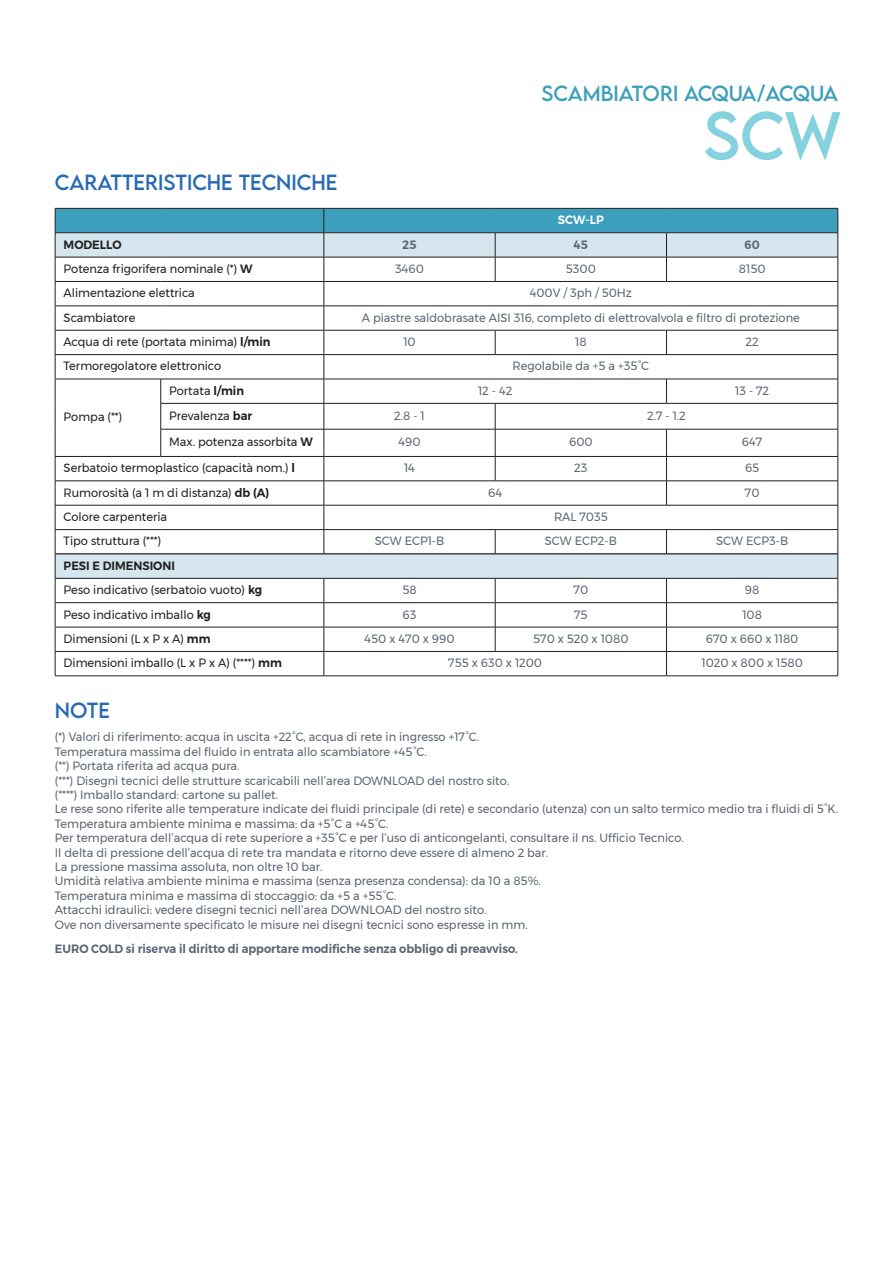
<style>
.page{position:relative;width:893px;height:1263px;background:#fff}
.page>*{position:absolute;margin:0;border:0;box-sizing:border-box;transform-origin:0 0}
.t1{font:60px "LEMONMILK";color:#83d2dd}
.t2{font:19.5px "LEMONMILK";color:#2869b3}
.t3{font:19.5px "LEMONMILK";color:#3d9fbc}
.t4{font:12px/14.4px "Montserrat";color:#5c6573;scale:.95 1}
.t5{font:12px/24.3px "Montserrat";color:#231f20;scale:.95 1}
.t6{font:600 12px "Montserrat";color:#5c6573;scale:.95 1}
.t7{font:600 12px "Montserrat";color:#231f20;scale:.95 1}
.t8{font:600 12px "Montserrat";color:#fff;scale:.95 1}
.s1{font-weight:600}
</style>
<div class="page">
<svg style="left:55px;top:208px;width:784px;height:468px"></svg>
<hr style="left:55px;top:675px;width:269px;height:1px;background:#231f20">
<hr style="left:324px;top:675px;width:171px;height:1px;background:#231f20">
<hr style="left:495px;top:675px;width:171px;height:1px;background:#231f20">
<hr style="left:666px;top:675px;width:172px;height:1px;background:#231f20">
<h2 class="t2" style="left:55px;top:170px;width:198px">CARATTERISTICHE TECN</h2>
<h2 class="t2" style="left:292px;top:170px;width:20px">ICHE</h2>
<h2 class="t3" style="left:541px;top:80px;width:298px">SCAMBIATORI ACQUA/ACQUA</h2>
<h1 class="t1" style="left:703px;top:96px;width:140px">SCW</h1>
<p class="t8" style="left:558px;top:210px;width:50px">SCW-LP</p>
<p class="t7" style="left:64px;top:235px;width:63px">MODELLO</p>
<p class="t6" style="left:403px;top:235px;width:16px">25</p>
<p class="t6" style="left:574px;top:235px;width:16px">45</p>
<p class="t6" style="left:744px;top:235px;width:18px">60</p>
<p class="t5" style="left:64px;top:256px;width:201px">Potenza frigorifera nominale (*) <span class="s1">W</span></p>
<p class="t4" style="left:395px;top:261px;width:32px">3460</p>
<p class="t4" style="left:566px;top:261px;width:33px">5300</p>
<p class="t4" style="left:739px;top:261px;width:29px">8150</p>
<p class="t5" style="left:64px;top:281px;width:140px">Alimentazione elettrica</p>
<p class="t4" style="left:530px;top:286px;width:109px">400V / 3ph / 50Hz</p>
<p class="t5" style="left:64px;top:305px;width:77px">Scambiatore</p>
<p class="t4" style="left:362px;top:310px;width:463px">A piastre saldobrasate AISI 316, completo di elettrovalvola e filtro di protezione</p>
<p class="t5" style="left:64px;top:330px;width:219px">Acqua di rete (portata minima) <span class="s1">l/min</span></p>
<p class="t4" style="left:403px;top:334px;width:14px">10</p>
<p class="t4" style="left:575px;top:334px;width:14px">18</p>
<p class="t4" style="left:746px;top:334px;width:15px">22</p>
<p class="t5" style="left:64px;top:354px;width:167px">Termoregolatore elettronico</p>
<p class="t4" style="left:512px;top:359px;width:145px">Regolabile da +5 a +35°C</p>
<p class="t5" style="left:64px;top:405px;width:63px">Pompa (**)</p>
<p class="t5" style="left:169px;top:378px;width:80px">Portata <span class="s1">l/min</span></p>
<p class="t4" style="left:478px;top:383px;width:38px">12 - 42</p>
<p class="t4" style="left:735px;top:383px;width:37px">13 - 72</p>
<p class="t5" style="left:169px;top:403px;width:89px">Prevalenza <span class="s1">bar</span></p>
<p class="t4" style="left:394px;top:408px;width:34px">2.8 - 1</p>
<p class="t4" style="left:647px;top:408px;width:42px">2.7 - 1.2</p>
<p class="t5" style="left:169px;top:430px;width:153px">Max. potenza assorbita <span class="s1">W</span></p>
<p class="t4" style="left:398px;top:435px;width:25px">490</p>
<p class="t4" style="left:569px;top:435px;width:26px">600</p>
<p class="t4" style="left:742px;top:435px;width:23px">647</p>
<p class="t5" style="left:64px;top:456px;width:245px">Serbatoio termoplastico (capacità nom.) <span class="s1">l</span></p>
<p class="t4" style="left:404px;top:461px;width:13px">14</p>
<p class="t4" style="left:574px;top:461px;width:15px">23</p>
<p class="t4" style="left:745px;top:461px;width:17px">65</p>
<p class="t5" style="left:64px;top:480px;width:218px">Rumorosità (a 1 m di distanza) <span class="s1">db (A)</span></p>
<p class="t4" style="left:488px;top:485px;width:16px">64</p>
<p class="t4" style="left:745px;top:485px;width:17px">70</p>
<p class="t5" style="left:64px;top:504px;width:110px">Colore carpenteria</p>
<p class="t4" style="left:554px;top:509px;width:58px">RAL 7035</p>
<p class="t5" style="left:64px;top:529px;width:104px">Tipo struttura (***)</p>
<p class="t4" style="left:375px;top:534px;width:75px">SCW ECP1-B</p>
<p class="t4" style="left:545px;top:534px;width:77px">SCW ECP2-B</p>
<p class="t4" style="left:716px;top:534px;width:77px">SCW ECP3-B</p>
<p class="t5" style="left:64px;top:553px;width:210px"><span class="s1">PESI E DIMENSIONI<br></span>Peso indicativo (serbatoio vuoto) <span class="s1">kg</span></p>
<p class="t4" style="left:402px;top:583px;width:17px">58</p>
<p class="t4" style="left:574px;top:583px;width:17px">70</p>
<p class="t4" style="left:745px;top:583px;width:17px">98</p>
<p class="t5" style="left:64px;top:602px;width:157px">Peso indicativo imballo <span class="s1">kg</span></p>
<p class="t4" style="left:403px;top:607px;width:16px">63</p>
<p class="t4" style="left:574px;top:607px;width:16px">75</p>
<p class="t4" style="left:742px;top:607px;width:22px">108</p>
<p class="t5" style="left:64px;top:626px;width:156px">Dimensioni (L x P x A) <span class="s1">mm</span></p>
<p class="t4" style="left:364px;top:631px;width:96px">450 x 470 x 990</p>
<p class="t4" style="left:533px;top:631px;width:102px">570 x 520 x 1080</p>
<p class="t4" style="left:706px;top:631px;width:99px">670 x 660 x 1180</p>
<p class="t5" style="left:64px;top:651px;width:231px">Dimensioni imballo (L x P x A) (****) <span class="s1">mm</span></p>
<p class="t4" style="left:448px;top:656px;width:100px">755 x 630 x 1200</p>
<p class="t4" style="left:701px;top:656px;width:108px">1020 x 800 x 1580</p>
<h2 class="t2" style="left:55px;top:698px;width:57px">NOTE</h2>
<p class="t4" style="left:55px;top:730px;width:826px">(*) Valori di riferimento: acqua in uscita +22°C, acqua di rete in ingresso +17°C.<br>Temperatura massima del fluido in entrata allo scambiatore +45°C.<br>(**) Portata riferita ad acqua pura.<br>(***) Disegni tecnici delle strutture scaricabili nell’area DOWNLOAD del nostro sito.<br>(****) Imballo standard: cartone su pallet.<br>Le rese sono riferite alle temperature indicate dei fluidi principale (di rete) e secondario (utenza) con un salto termico medio tra i fluidi di 5°K.<br>Temperatura ambiente minima e massima: da +5°C a +45°C.<br>Per temperatura dell’acqua di rete superiore a +35°C e per l’uso di anticongelanti, consultare il ns. Ufficio Tecnico.<br>Il delta di pressione dell’acqua di rete tra mandata e ritorno deve essere di almeno 2 bar.<br>La pressione massima assoluta, non oltre 10 bar.<br>Umidità relativa ambiente minima e massima (senza presenza condensa): da 10 a 85%.<br>Temperatura minima e massima di stoccaggio: da +5 a +55°C.<br>Attacchi idraulici: vedere disegni tecnici nell’area DOWNLOAD del nostro sito.<br>Ove non diversamente specificato le misure nei disegni tecnici sono espresse in mm.</p>
<p class="t6" style="left:55px;top:939px;width:489px">EURO COLD si riserva il diritto di apportare modifiche senza obbligo di preavviso.</p>
</div>
